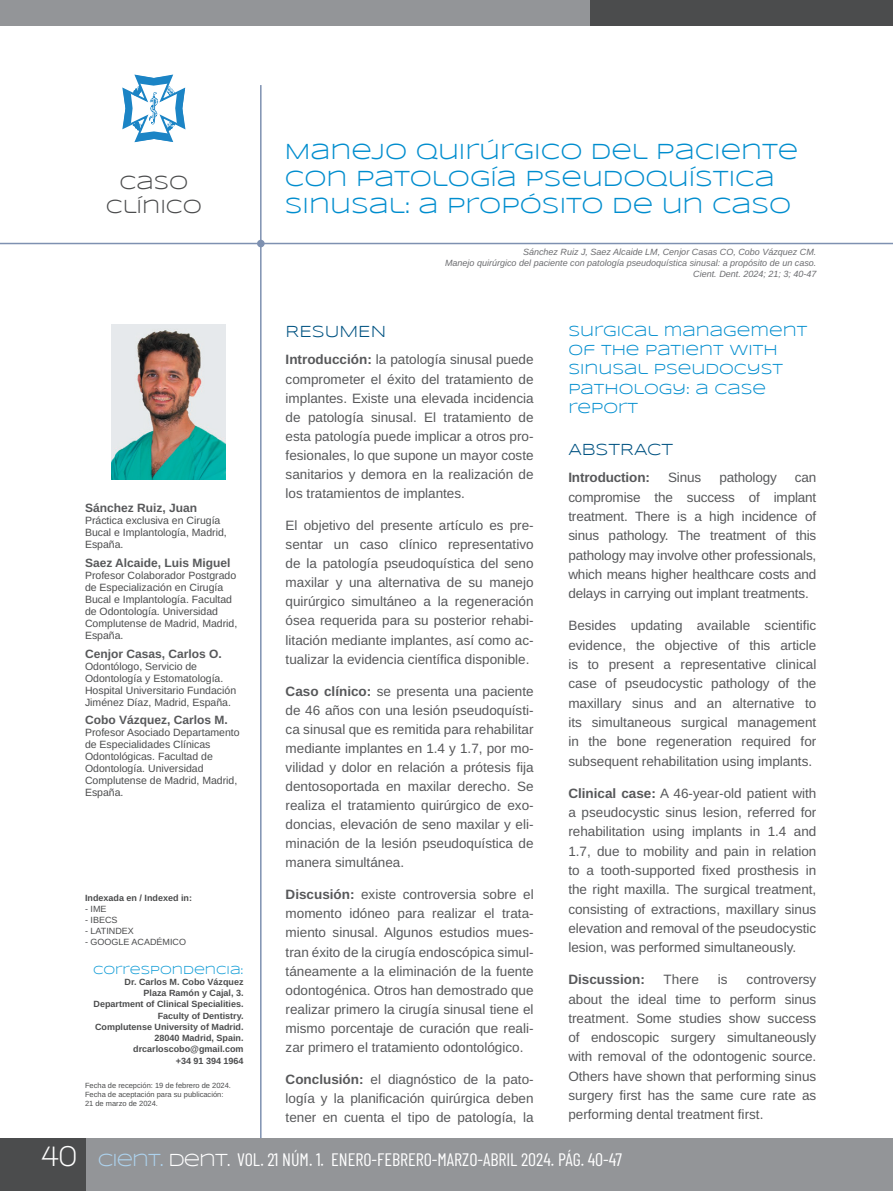
<style>
.page{position:relative;width:893px;height:1191px;background:#fff}
.page>*{position:absolute;margin:0;border:0;box-sizing:border-box;transform-origin:0 0}
.t1{font:22.5px/27px "Syncopate";color:#008dce}
.t2{font:19.5px/23.4px "Syncopate";color:#4b4c4d;text-align:center}
.t3{font:18px "Barlow Condensed";color:#fff}
.t4{font:16.5px "Syncopate";color:#015382}
.t5{font:15px/19.4px "Syncopate";color:#008dce}
.t6{font:13.5px/19px "Arimo";color:#57585a;text-align:justify}
.t7{font:700 13.5px "Arimo";letter-spacing:-.01em;color:#57585a}
.t8{font:700 12px "Arimo";color:#57585a}
.t9{font:12px "Syncopate";color:#0a99d5}
.t10{font:10.5px/12px "Arimo";color:#4b4c4d}
.t11{font:700 9px/11.2px "Arimo";color:#4b4c4d;text-align:right}
.t12{font:italic 9px/10.8px "Arimo";color:#6c6d70;text-align:right}
.t13{font:9px "Arimo";color:#4b4c4d}
.t14{font:7.5px/9px "Arimo";color:#4b4c4d}
.s1{font-weight:700}
.s2{font-family:"Walkway";font-weight:700;font-size:30px}
.s3{font-family:"Syncopate";color:#add2ed}
.s4{font-family:"Syncopate"}
</style>
<div class="page">
<hr style="left:260px;top:85px;width:2px;height:1086px;background:#7e91b1">
<div style="left:0;top:1138px;width:893px;height:53px;background:#939598"></div>
<div style="left:0;top:1138px;width:85px;height:53px;background:#4b4c4d"></div>
<div style="left:0;top:0;width:893px;height:25px;background:#939598"></div>
<div style="left:591px;top:0;width:302px;height:25px;background:#4b4c4d"></div>
<hr style="left:0;top:243px;width:893px;height:1px;background:#7e91b1">
<div style="left:257px;top:240px;width:8px;height:7px;background:#7e91b1;border-radius:50%"></div>
<svg style="left:122px;top:74px;width:64px;height:68px"></svg>
<img style="left:111px;top:324px;width:115px;height:155px">
<h2 class="t2" style="left:106px;top:171px;width:98px">CASO<br>CLÍNICO</h2>
<p class="t8" style="left:85px;top:500px;width:114px">Sánchez Ruiz, Juan</p>
<p class="t10" style="left:85px;top:515px;width:143px">Práctica exclusiva en Cirugía<br>Bucal e Implantología, Madrid,<br>España.</p>
<p class="t8" style="left:85px;top:554px;width:147px">Saez Alcaide, Luis Miguel</p>
<p class="t10" style="left:85px;top:569px;width:154px">Profesor Colaborador Postgrado de Especialización en Cirugía<br>Bucal e Implantología. Facultad de Odontología. Universidad<br>Complutense de Madrid, Madrid,<br>España.</p>
<p class="t8" style="left:85px;top:645px;width:138px">Cenjor Casas, Carlos O.</p>
<p class="t10" style="left:85px;top:660px;width:153px">Odontólogo, Servicio de<br>Odontología y Estomatología.<br>Hospital Universitario Fundación<br>Jiménez Díaz, Madrid, España.</p>
<p class="t8" style="left:85px;top:712px;width:144px">Cobo Vázquez, Carlos M.</p>
<p class="t10" style="left:85px;top:727px;width:156px">Profesor Asociado Departamento de Especialidades Clínicas<br>Odontológicas. Facultad de<br>Odontología. Universidad<br>Complutense de Madrid, Madrid,<br>España.</p>
<p class="t11" style="left:85px;top:892px;width:109px">Indexada en / Indexed in:</p>
<p class="t13" style="left:85px;top:902px;width:23px">- IME</p>
<p class="t13" style="left:85px;top:913px;width:34px">- IBECS</p>
<p class="t13" style="left:85px;top:924px;width:50px">- LATINDEX</p>
<p class="t13" style="left:85px;top:935px;width:103px">- GOOGLE ACADÉMICO</p>
<p class="t9" style="left:93px;top:962px;width:152px">CORRESPONDENCIA:</p>
<p class="t11" style="left:94px;top:976px;width:152px">Dr. Carlos M. Cobo Vázquez<br>Plaza Ramón y Cajal, 3.<br>Department of Clinical Specialities.<br>Faculty of Dentistry.<br>Complutense University of Madrid.<br>28040 Madrid, Spain. drcarloscobo@gmail.com<br>+34 91 394 1964</p>
<p class="t14" style="left:85px;top:1080px;width:147px">Fecha de recepción: 19 de febrero de 2024.<br>Fecha de aceptación para su publicación:<br>21 de marzo de 2024.</p>
<h1 class="t1" style="left:285px;top:138px;width:515px">MANEJO QUIRÚRGICO DEL PACIENTE<br>CON PATOLOGÍA PSEUDOQUÍSTICA<br>SINUSAL: A PROPÓSITO DE UN CASO</h1>
<p class="t12" style="left:445px;top:247px;width:373px">Sánchez Ruiz J, Saez Alcaide LM, Cenjor Casas CO, Cobo Vázquez CM.<br>Manejo quirúrgico del paciente con patología pseudoquística sinusal: a propósito de un caso.<br>Cient. Dent. 2024; 21; 3; 40-47</p>
<p class="t4" style="left:286px;top:322px;width:102px">RESUMEN</p>
<p class="t6" style="left:286px;top:350px;width:250px"><span class="s1">Introducción:</span> la patología sinusal puede comprometer el éxito del tratamiento de implantes. Existe una elevada incidencia de patología sinusal. El tratamiento de esta patología puede implicar a otros pro&shy;fesionales, lo que supone un mayor coste sanitarios y demora en la realización de los tratamientos de implantes.</p>
<p class="t6" style="left:286px;top:516px;width:250px">El objetivo del presente artículo es pre&shy;sentar un caso clínico representativo de la patología pseudoquística del seno maxilar y una alternativa de su manejo quirúrgico simultáneo a la regeneración ósea requerida para su posterior rehabi&shy;litación mediante implantes, así como ac&shy;tualizar la evidencia científica disponible.</p>
<p class="t6" style="left:286px;top:681px;width:250px"><span class="s1">Caso clínico:</span> se presenta una paciente de 46 años con una lesión pseudoquísti&shy;ca sinusal que es remitida para rehabilitar mediante implantes en 1.4 y 1.7, por mo&shy;vilidad y dolor en relación a prótesis fija dentosoportada en maxilar derecho. Se realiza el tratamiento quirúrgico de exo&shy;doncias, elevación de seno maxilar y eli&shy;minación de la lesión pseudoquística de manera simultánea.</p>
<p class="t6" style="left:286px;top:885px;width:250px"><span class="s1">Discusión:</span> existe controversia sobre el momento idóneo para realizar el trata&shy;miento sinusal. Algunos estudios mues&shy;tran éxito de la cirugía endoscópica simul&shy;táneamente a la eliminación de la fuente odontogénica. Otros han demostrado que realizar primero la cirugía sinusal tiene el mismo porcentaje de curación que reali&shy;zar primero el tratamiento odontológico.</p>
<p class="t6" style="left:286px;top:1070px;width:250px"><span class="s1">Conclusión:</span> el diagnóstico de la pato&shy;logía y la planificación quirúrgica deben tener en cuenta el tipo de patología, la</p>
<p class="t5" style="left:568px;top:321px;width:241px">SURGICAL MANAGEMENT<br>OF THE PATIENT WITH<br>SINUSAL PSEUDOCYST<br>PATHOLOGY: A CASE<br>REPORT</p>
<p class="t4" style="left:568px;top:440px;width:106px">ABSTRACT</p>
<p class="t7" style="left:568px;top:468px;width:83px">Introduction:</p>
<p class="t6" style="left:668px;top:468px;width:35px">Sinus</p>
<p class="t6" style="left:719px;top:468px;width:59px">pathology</p>
<p class="t6" style="left:568px;top:468px;width:250px;text-indent:227px">can compromise the success of implant treatment. There is a high incidence of sinus pathology. The treatment of this pathology may involve other professionals, which means higher healthcare costs and delays in carrying out implant treatments.</p>
<p class="t6" style="left:568px;top:616px;width:250px">Besides updating available scientific evidence, the objective of this article is to present a representative clinical case of pseudocystic pathology of the maxillary sinus and an alternative to its simultaneous surgical management in the bone regeneration required for subsequent rehabilitation using implants.</p>
<p class="t6" style="left:568px;top:783px;width:250px"><span class="s1">Clinical case:</span> A 46-year-old patient with a pseudocystic sinus lesion, referred for rehabilitation using implants in 1.4 and 1.7, due to mobility and pain in relation to a tooth-supported fixed prosthesis in the right maxilla. The surgical treatment, consisting of extractions, maxillary sinus elevation and removal of the pseudocystic lesion, was performed simultaneously.</p>
<p class="t7" style="left:568px;top:970px;width:78px">Discussion:</p>
<p class="t6" style="left:664px;top:970px;width:37px">There</p>
<p class="t6" style="left:718px;top:970px;width:11px">is</p>
<p class="t6" style="left:568px;top:970px;width:250px;text-indent:178px">controversy about the ideal time to perform sinus treatment. Some studies show success of endoscopic surgery simultaneously with removal of the odontogenic source.<br>Others have shown that performing sinus surgery first has the same cure rate as performing dental treatment first.</p>
<h3 class="t3" style="left:41px;top:1146px;width:582px"><span class="s2">40</span> <span class="s3">CIENT.</span> <span class="s4">DENT.</span> VOL. 21 NÚM. 1. ENERO-FEBRERO-MARZO-ABRIL 2024. PÁG. 40-47</h3>
</div>
